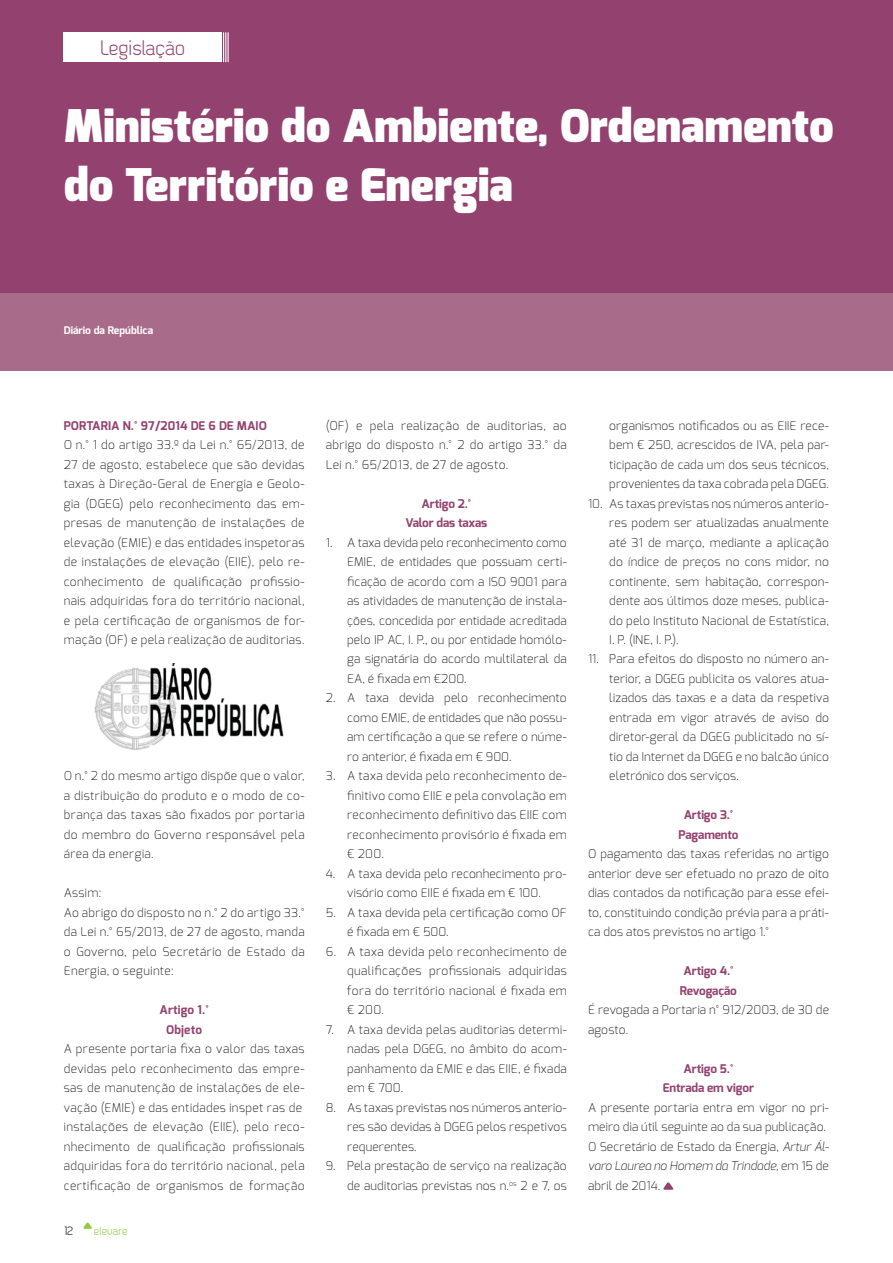
<style>
.page{position:relative;width:893px;height:1263px;background:#fff}
.page>*{position:absolute;margin:0;border:0;box-sizing:border-box;transform-origin:0 0}
.t1{font:900 45px/58.5px "Exo";color:#fff}
.t2{font:21px "Dekar";color:#93416f}
.t3{font:200 12px/19.5px "Exo";letter-spacing:.025em;color:#040809;text-align:justify}
.t4{font:700 12px/19.5px "Exo";letter-spacing:-.01em;color:#93416f;text-align:center}
.t5{font:700 12px/19.5px "Exo";letter-spacing:.01em;color:#93416f;text-align:center}
.t6{font:12px "Dekar";color:#95c944}
.t7{font:12px "Dekar";color:#040809}
.t8{font:700 10.5px "Exo";color:#fff}
.s1{font-style:italic}
</style>
<div class="page">
<div style="left:0;top:0;width:892px;height:293px;background:#93416f"></div>
<div style="left:0;top:293px;width:892px;height:78px;background:#a86b89"></div>
<div style="left:64px;top:32px;width:158px;height:30px;background:#fff"></div>
<hr style="left:223px;top:32px;width:1px;height:30px;background:#fff">
<hr style="left:225px;top:32px;width:1px;height:30px;background:#fff">
<hr style="left:227px;top:32px;width:2px;height:30px;background:#fff">
<svg style="left:83px;top:1222px;width:9px;height:7px"></svg>
<img style="left:94px;top:664px;width:190px;height:85px">
<svg style="left:663px;top:1182px;width:11px;height:8px"></svg>
<h2 class="t2" style="left:101px;top:36px;width:86px">Legislação</h2>
<h1 class="t1" style="left:64px;top:101px;width:772px">Ministério do Ambiente, Ordenamento do Território e Energia</h1>
<p class="t8" style="left:64px;top:326px;width:91px">Diário da República</p>
<p class="t5" style="left:64px;top:417px;width:204px">PORTARIA N.° 97/2014 DE 6 DE MAIO</p>
<p class="t3" style="left:64px;top:436px;width:242px">O n.° 1 do artigo 33.º da Lei n.° 65/2013, de 27 de agosto, estabelece que são devidas taxas à Direção-Geral de Energia e Geolo&shy;gia (DGEG) pelo reconhecimento das em&shy;presas de manutenção de instalações de elevação (EMIE) e das entidades inspetoras de instalações de elevação (EIIE), pelo re&shy;conhecimento de qualificação profissio&shy;nais adquiridas fora do território nacional, e pela certificação de organismos de for&shy;mação (OF) e pela realização de auditorias.</p>
<p class="t3" style="left:64px;top:767px;width:242px">O n.° 2 do mesmo artigo dispõe que o valor, a distribuição do produto e o modo de co&shy;brança das taxas são fixados por portaria do membro do Governo responsável pela área da energia.</p>
<p class="t3" style="left:64px;top:884px;width:242px;text-align:left">Assim:<br>Ao abrigo do disposto no n.° 2 do artigo 33.° da Lei n.° 65/2013, de 27 de agosto, manda o Governo, pelo Secretário de Estado da<br>Energia, o seguinte:</p>
<p class="t5" style="left:160px;top:1001px;width:51px">Artigo 1.°<br>Objeto</p>
<p class="t3" style="left:64px;top:1040px;width:242px;text-align:left">A presente portaria fixa o valor das taxas devidas pelo reconhecimento das empre&shy;sas de manutenção de instalações de ele&shy;vação (EMIE) e das entidades inspet ras de instalações de elevação (EIIE), pelo reco&shy;nhecimento de qualificação profissionais adquiridas fora do território nacional, pela certificação de organismos de formação</p>
<p class="t7" style="left:64px;top:1223px;width:10px">12</p>
<p class="t6" style="left:94px;top:1223px;width:36px">elevare</p>
<p class="t3" style="left:326px;top:417px;width:242px">(OF) e pela realização de auditorias, ao abrigo do disposto n.° 2 do artigo 33.° da Lei n.° 65/2013, de 27 de agosto.</p>
<p class="t4" style="left:405px;top:494px;width:83px">Artigo 2.°<br>Valor das taxas</p>
<p class="t3" style="left:347px;top:534px;width:221px;text-indent:-21px">1. A taxa devida pelo reconhecimento como EMIE, de entidades que possuam certi&shy;ficação de acordo com a ISO 9001 para as atividades de manutenção de instala&shy;ções, concedida por entidade acreditada pelo IP AC, I. P., ou por entidade homólo&shy;ga signatária do acordo multilateral da EA, é fixada em €200.</p>
<p class="t3" style="left:347px;top:689px;width:221px;text-indent:-21px">2. A taxa devida pelo reconhecimento como EMIE, de entidades que não possu&shy;am certificação a que se refere o núme&shy;ro anterior, é fixada em € 900.</p>
<p class="t3" style="left:347px;top:767px;width:221px;text-indent:-21px">3. A taxa devida pelo reconhecimento de&shy;finitivo como EIIE e pela convolação em reconhecimento definitivo das EIIE com reconhecimento provisório é fixada em € 200.</p>
<p class="t3" style="left:326px;top:865px;width:242px;text-align:center">4. A taxa devida pelo reconhecimento pro&shy;visório como EIIE é fixada em € 100.</p>
<p class="t3" style="left:347px;top:904px;width:221px;text-indent:-21px">5. A taxa devida pela certificação como OF é fixada em € 500.</p>
<p class="t3" style="left:347px;top:943px;width:221px;text-indent:-21px">6. A taxa devida pelo reconhecimento de qualificações profissionais adquiridas fora do território nacional é fixada em € 200.</p>
<p class="t3" style="left:347px;top:1021px;width:221px;text-indent:-21px">7. A taxa devida pelas auditorias determi&shy;nadas pela DGEG, no âmbito do acom&shy;panhamento da EMIE e das EIIE, é fixada em € 700.</p>
<p class="t3" style="left:347px;top:1099px;width:221px;text-indent:-21px">8. As taxas previstas nos números anterio&shy;res são devidas à DGEG pelos respetivos requerentes.</p>
<p class="t3" style="left:326px;top:1157px;width:242px;text-align:right">9. Pela prestação de serviço na realização de auditorias previstas nos n.<sup>os</sup> 2 e 7, os</p>
<p class="t3" style="left:609px;top:417px;width:221px">organismos notificados ou as EIIE rece&shy;bem € 250, acrescidos de IVA, pela par&shy;ticipação de cada um dos seus técnicos, provenientes da taxa cobrada pela DGEG.</p>
<p class="t3" style="left:609px;top:495px;width:221px;text-indent:-21px">10. As taxas previstas nos números anterio&shy;res podem ser atualizadas anualmente até 31 de março, mediante a aplicação do índice de preços no cons midor, no continente, sem habitação, correspon&shy;dente aos últimos doze meses, publica&shy;do pelo Instituto Nacional de Estatística, I. P. (INE, I. P.).</p>
<p class="t3" style="left:609px;top:651px;width:221px;text-indent:-21px">11. Para efeitos do disposto no número an&shy;terior, a DGEG publicita os valores atua&shy;lizados das taxas e a data da respetiva entrada em vigor através de aviso do diretor-geral da DGEG publicitado no sí&shy;tio da Internet da DGEG e no balcão único eletrónico dos serviços.</p>
<p class="t4" style="left:678px;top:806px;width:62px">Artigo 3.°<br>Pagamento</p>
<p class="t3" style="left:588px;top:845px;width:242px">O pagamento das taxas referidas no artigo anterior deve ser efetuado no prazo de oito dias contados da notificação para esse efei&shy;to, constituindo condição prévia para a práti&shy;ca dos atos previstos no artigo 1.°</p>
<p class="t4" style="left:680px;top:962px;width:59px;text-align:left">Artigo 4.°<br>Revogação</p>
<p class="t3" style="left:588px;top:1001px;width:242px">É revogada a Portaria n° 912/2003, de 30 de agosto.</p>
<p class="t4" style="left:663px;top:1060px;width:93px">Artigo 5.°<br>Entrada em vigor</p>
<p class="t3" style="left:588px;top:1099px;width:243px;text-align:left">A presente portaria entra em vigor no pri&shy;meiro dia útil seguinte ao da sua publicação.<br>O Secretário de Estado da Energia, <span class="s1">Artur Ál&shy;varo Laurea no Homem da Trindade,</span> em 15 de abril de 2014.</p>
</div>
